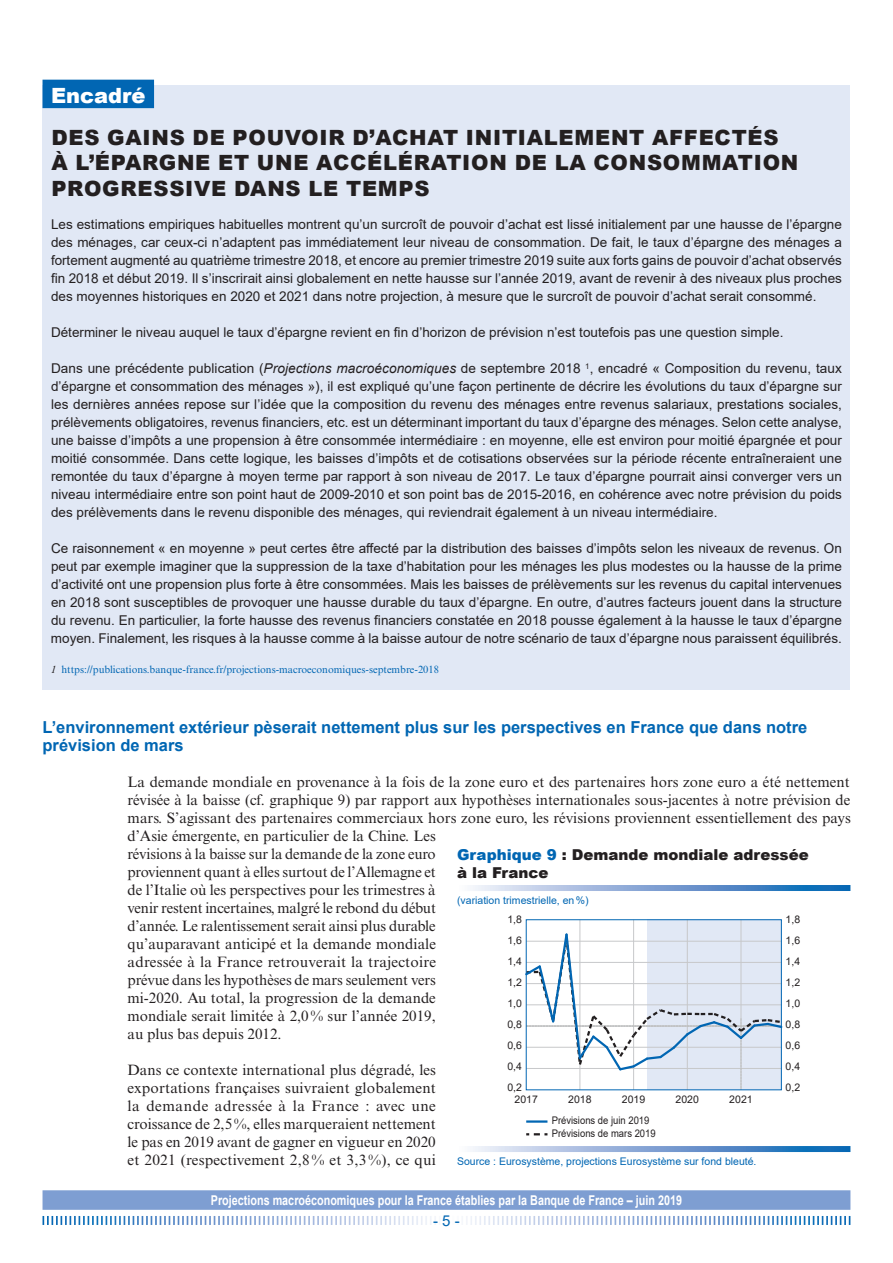
<style>
.page{position:relative;width:893px;height:1263px;background:#fff}
.page>*{position:absolute;margin:0;border:0;box-sizing:border-box;transform-origin:0 0}
.t1{font:900 21px/25.2px "Arial";letter-spacing:.035em;color:#231f20}
.t2{font:900 21px "Arial";color:#fff}
.t3{font:700 16.5px/18px "Arial";color:#0166b3}
.t4{font:15px/18px "Times New Roman MT Std";color:#231f20}
.t5{font:900 15px/18px "Arial";color:#231f20}
.t6{font:15px "Arial";color:#0166b3}
.t7{font:13.5px/18px "Arial";color:#231f20;text-align:justify}
.t8{font:700 13.5px "Arial";color:#fff;scale:.8 1}
.t9{font:10.5px "Arial";color:#0166b3}
.t10{font:10.5px "Times New Roman MT Std";color:#0166b3}
.t11{font:10.5px "Arial";color:#231f20}
.t12{font:10.5px "Arial";color:#231f20;scale:.9 1}
.s1{font-style:italic}
.s2{font-style:italic;color:#231f20}
.s3{color:#0166b3}
</style>
<div class="page">
<div style="left:43px;top:1190px;width:807px;height:20px;background:#7e9ed2"></div>
<svg style="left:43px;top:1216px;width:807px;height:9px"></svg>
<div style="left:43px;top:85px;width:807px;height:604px;background:#e1e8f5"></div>
<div style="left:43px;top:80px;width:111px;height:28px;background:#0166b3"></div>
<svg style="left:472px;top:885px;width:378px;height:6px;background:#79a2d2"></svg>
<svg style="left:472px;top:1146px;width:378px;height:6px;background:#79a3d3"></svg>
<svg style="left:526px;top:1133px;width:21px;height:2px"></svg>
<hr style="left:526px;top:1120px;width:21px;height:3px;background:#0166b3">
<div style="left:647px;top:920px;width:134px;height:170px;background:#e1e8f5"></div>
<hr style="left:579px;top:920px;width:1px;height:170px;background:#c7c8ca">
<hr style="left:633px;top:920px;width:1px;height:170px;background:#c7c8ca">
<hr style="left:687px;top:920px;width:1px;height:170px;background:#c7c8ca">
<hr style="left:741px;top:920px;width:1px;height:170px;background:#c7c8ca">
<svg style="left:525px;top:932px;width:258px;height:158px"></svg>
<div style="left:526px;top:919px;width:256px;height:171px;border:1px solid #0166b3"></div>
<h1 class="t2" style="left:51px;top:80px;width:96px">Encadré</h1>
<h1 class="t1" style="left:51px;top:125px;width:748px">DES GAINS DE POUVOIR D’ACHAT INITIALEMENT AFFECTÉS<br>À L’ÉPARGNE ET UNE ACCÉLÉRATION DE LA CONSOMMATION<br>PROGRESSIVE DANS LE TEMPS</h1>
<p class="t7" style="left:51px;top:215px;width:792px">Les estimations empiriques habituelles montrent qu’un surcroît de pouvoir d’achat est lissé initialement par une hausse de l’épargne des ménages, car ceux-ci n’adaptent pas immédiatement leur niveau de consommation. De fait, le taux d’épargne des ménages a fortement augmenté au quatrième trimestre 2018, et encore au premier trimestre 2019 suite aux forts gains de pouvoir d’achat observés fin 2018 et début 2019. Il s’inscrirait ainsi globalement en nette hausse sur l’année 2019, avant de revenir à des niveaux plus proches des moyennes historiques en 2020 et 2021 dans notre projection, à mesure que le surcroît de pouvoir d’achat serait consommé.</p>
<p class="t7" style="left:51px;top:323px;width:734px">Déterminer le niveau auquel le taux d’épargne revient en fin d’horizon de prévision n’est toutefois pas une question simple.</p>
<p class="t7" style="left:51px;top:359px;width:792px">Dans une précédente publication (<span class="s1">Projections macroéconomiques</span> de septembre 2018 <sup>1</sup>, encadré « Composition du revenu, taux d’épargne et consommation des ménages »), il est expliqué qu’une façon pertinente de décrire les évolutions du taux d’épargne sur les dernières années repose sur l’idée que la composition du revenu des ménages entre revenus salariaux, prestations sociales, prélèvements obligatoires, revenus financiers, etc. est un déterminant important du taux d’épargne des ménages. Selon cette analyse, une baisse d’impôts a une propension à être consommée intermédiaire : en moyenne, elle est environ pour moitié épargnée et pour moitié consommée. Dans cette logique, les baisses d’impôts et de cotisations observées sur la période récente entraîneraient une remontée du taux d’épargne à moyen terme par rapport à son niveau de 2017. Le taux d’épargne pourrait ainsi converger vers un niveau intermédiaire entre son point haut de 2009-2010 et son point bas de 2015-2016, en cohérence avec notre prévision du poids des prélèvements dans le revenu disponible des ménages, qui reviendrait également à un niveau intermédiaire.</p>
<p class="t7" style="left:51px;top:539px;width:792px">Ce raisonnement « en moyenne » peut certes être affecté par la distribution des baisses d’impôts selon les niveaux de revenus. On peut par exemple imaginer que la suppression de la taxe d’habitation pour les ménages les plus modestes ou la hausse de la prime d’activité ont une propension plus forte à être consommées. Mais les baisses de prélèvements sur les revenus du capital intervenues en 2018 sont susceptibles de provoquer une hausse durable du taux d’épargne. En outre, d’autres facteurs jouent dans la structure du revenu. En particulier, la forte hausse des revenus financiers constatée en 2018 pousse également à la hausse le taux d’épargne moyen. Finalement, les risques à la hausse comme à la baisse autour de notre scénario de taux d’épargne nous paraissent équilibrés.</p>
<p class="t10" style="left:51px;top:663px;width:390px"><span class="s2">1</span> https://publications.banque-france.fr/projections-macroeconomiques-septembre-2018</p>
<p class="t3" style="left:43px;top:718px;width:766px">L’environnement extérieur pèserait nettement plus sur les perspectives en France que dans notre prévision de mars</p>
<p class="t4" style="left:128px;top:773px;width:725px">La demande mondiale en provenance à la fois de la zone euro et des partenaires hors zone euro a été nettement révisée à la baisse (cf. graphique 9) par rapport aux hypothèses internationales sous-jacentes à notre prévision de mars. S’agissant des partenaires commerciaux hors zone euro, les révisions proviennent essentiellement des pays d’Asie émergente, en particulier de la Chine. Les<br>révisions à la baisse sur la demande de la zone euro<br>proviennent quant à elles surtout de l’Allemagne et<br>de l’Italie où les perspectives pour les trimestres à<br>venir restent incertaines, malgré le rebond du début<br>d’année. Le ralentissement serait ainsi plus durable<br>qu’auparavant anticipé et la demande mondiale<br>adressée à la France retrouverait la trajectoire<br>prévue dans les hypothèses de mars seulement vers<br>mi-2020. Au total, la progression de la demande<br>mondiale serait limitée à 2,0% sur l’année 2019,<br>au plus bas depuis 2012.</p>
<p class="t4" style="left:128px;top:1061px;width:310px;text-align:justify">Dans ce contexte international plus dégradé, les exportations françaises suivraient globalement la demande adressée à la France : avec une croissance de 2,5%, elles marqueraient nettement le pas en 2019 avant de gagner en vigueur en 2020 et 2021 (respectivement 2,8 % et 3,3 %), ce qui</p>
<p class="t5" style="left:457px;top:846px;width:353px"><span class="s3">Graphique 9</span> : Demande mondiale adressée à la France</p>
<p class="t9" style="left:457px;top:893px;width:133px">(variation trimestrielle, en%)</p>
<p class="t11" style="left:507px;top:912px;width:16px">1,8</p>
<p class="t11" style="left:786px;top:912px;width:16px">1,8</p>
<p class="t11" style="left:507px;top:933px;width:16px">1,6</p>
<p class="t11" style="left:786px;top:933px;width:16px">1,6</p>
<p class="t11" style="left:507px;top:954px;width:16px">1,4</p>
<p class="t11" style="left:786px;top:954px;width:16px">1,4</p>
<p class="t11" style="left:507px;top:974px;width:16px">1,2</p>
<p class="t11" style="left:786px;top:975px;width:16px">1,2</p>
<p class="t11" style="left:507px;top:995px;width:16px">1,0</p>
<p class="t11" style="left:786px;top:996px;width:16px">1,0</p>
<p class="t11" style="left:507px;top:1016px;width:16px">0,8</p>
<p class="t11" style="left:786px;top:1016px;width:16px">0,8</p>
<p class="t11" style="left:507px;top:1037px;width:16px">0,6</p>
<p class="t11" style="left:786px;top:1037px;width:16px">0,6</p>
<p class="t11" style="left:507px;top:1058px;width:16px">0,4</p>
<p class="t11" style="left:786px;top:1058px;width:16px">0,4</p>
<p class="t11" style="left:507px;top:1079px;width:16px">0,2</p>
<p class="t11" style="left:786px;top:1079px;width:16px">0,2</p>
<p class="t11" style="left:515px;top:1092px;width:25px">2017</p>
<p class="t11" style="left:568px;top:1092px;width:25px">2018</p>
<p class="t11" style="left:622px;top:1092px;width:25px">2019</p>
<p class="t11" style="left:676px;top:1092px;width:25px">2020</p>
<p class="t11" style="left:729px;top:1092px;width:25px">2021</p>
<p class="t12" style="left:552px;top:1113px;width:110px">Prévisions de juin 2019</p>
<p class="t12" style="left:552px;top:1126px;width:117px">Prévisions de mars 2019</p>
<p class="t9" style="left:457px;top:1154px;width:301px">Source : Eurosystème, projections Eurosystème sur fond bleuté.</p>
<p class="t8" style="left:211px;top:1191px;width:590px">Projections macroéconomiques pour la France établies par la Banque de France – juin 2019</p>
<p class="t6" style="left:433px;top:1210px;width:28px">-5-</p>
</div>
